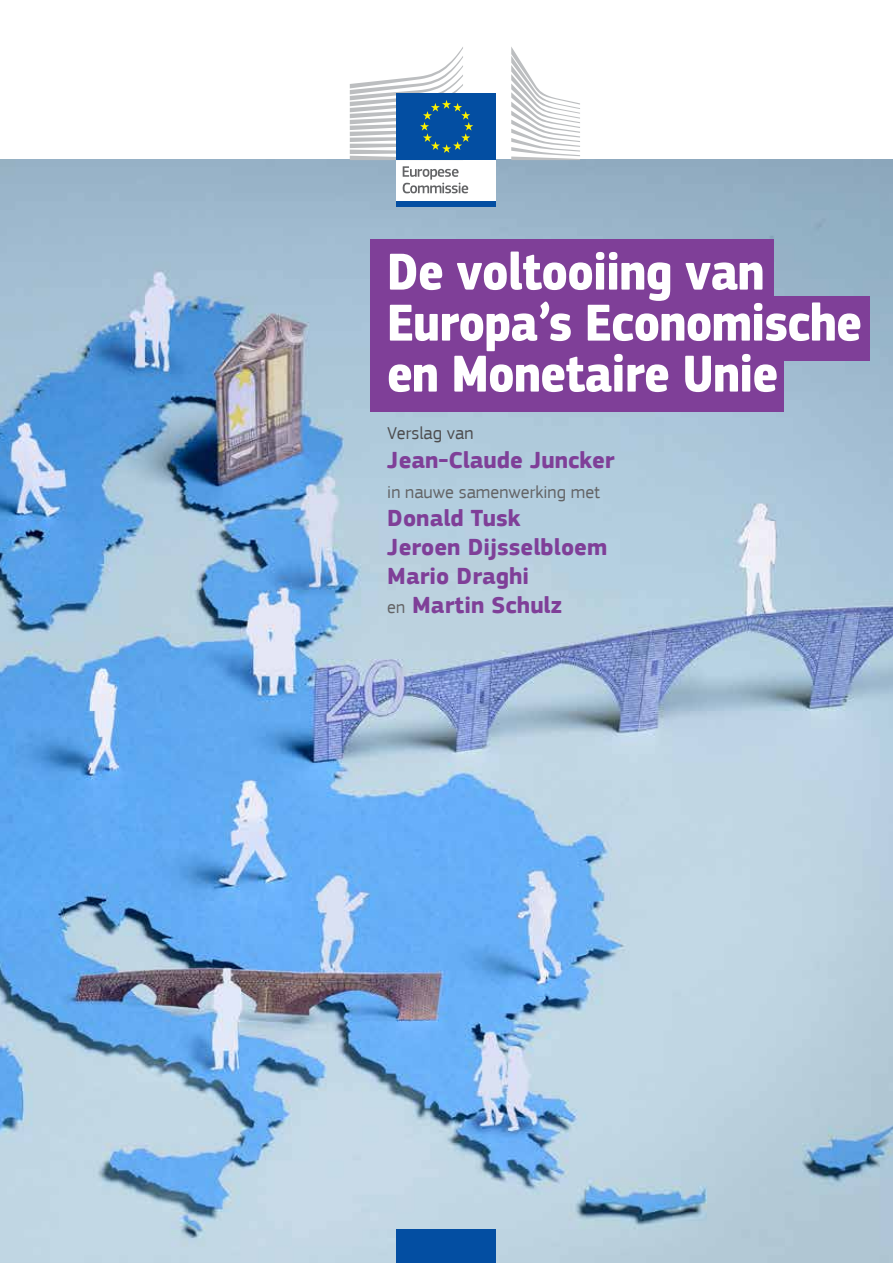
<style>
.page{position:relative;width:893px;height:1263px;background:#fff}
.page>*{position:absolute;margin:0;border:0;box-sizing:border-box;transform-origin:0 0}
.t1{font:700 54px/51px "EC Square Sans Cond Pro";color:#fff}
.t2{font:700 24px/28.8px "EC Square Sans Pro";color:#7f3f98}
.t3{font:18px "EC Square Sans Pro";color:#636466}
.t4{font:18px "EC Square Sans Pro";color:#4d4d4f}
.s1{font-weight:400;font-size:18px;color:#636466}
</style>
<div class="page">
<img style="left:0;top:160px;width:893px;height:1103px">
<div style="left:397px;top:158px;width:99px;height:44px;background:#fff"></div>
<svg style="left:403px;top:166px;width:65px;height:27px"></svg>
<div style="left:397px;top:201px;width:99px;height:6px;background:#034ea2"></div>
<svg style="left:511px;top:47px;width:69px;height:113px"></svg>
<div style="left:397px;top:94px;width:99px;height:66px;background:#034ea2"></div>
<svg style="left:350px;top:47px;width:123px;height:113px"></svg>
<div style="left:370px;top:239px;width:404px;height:64px;background:#7f3f98"></div>
<div style="left:370px;top:297px;width:500px;height:64px;background:#7f3f98"></div>
<div style="left:370px;top:347px;width:413px;height:64px;background:#7f3f98"></div>
<div style="left:397px;top:1230px;width:99px;height:33px;background:#034ea2"></div>
<h1 class="t1" style="left:387px;top:247px;width:476px">De voltooiing van<br>Europa’s Economische en Monetaire Unie</h1>
<p class="t4" style="left:387px;top:422px;width:88px">Verslag van</p>
<p class="t2" style="left:387px;top:446px;width:229px">Jean-Claude Juncker</p>
<p class="t3" style="left:387px;top:481px;width:214px">in nauwe samenwerking met</p>
<p class="t2" style="left:387px;top:505px;width:221px">Donald Tusk<br>Jeroen Dijsselbloem<br>Mario Draghi<br><span class="s1">en</span> Martin Schulz</p>
</div>
